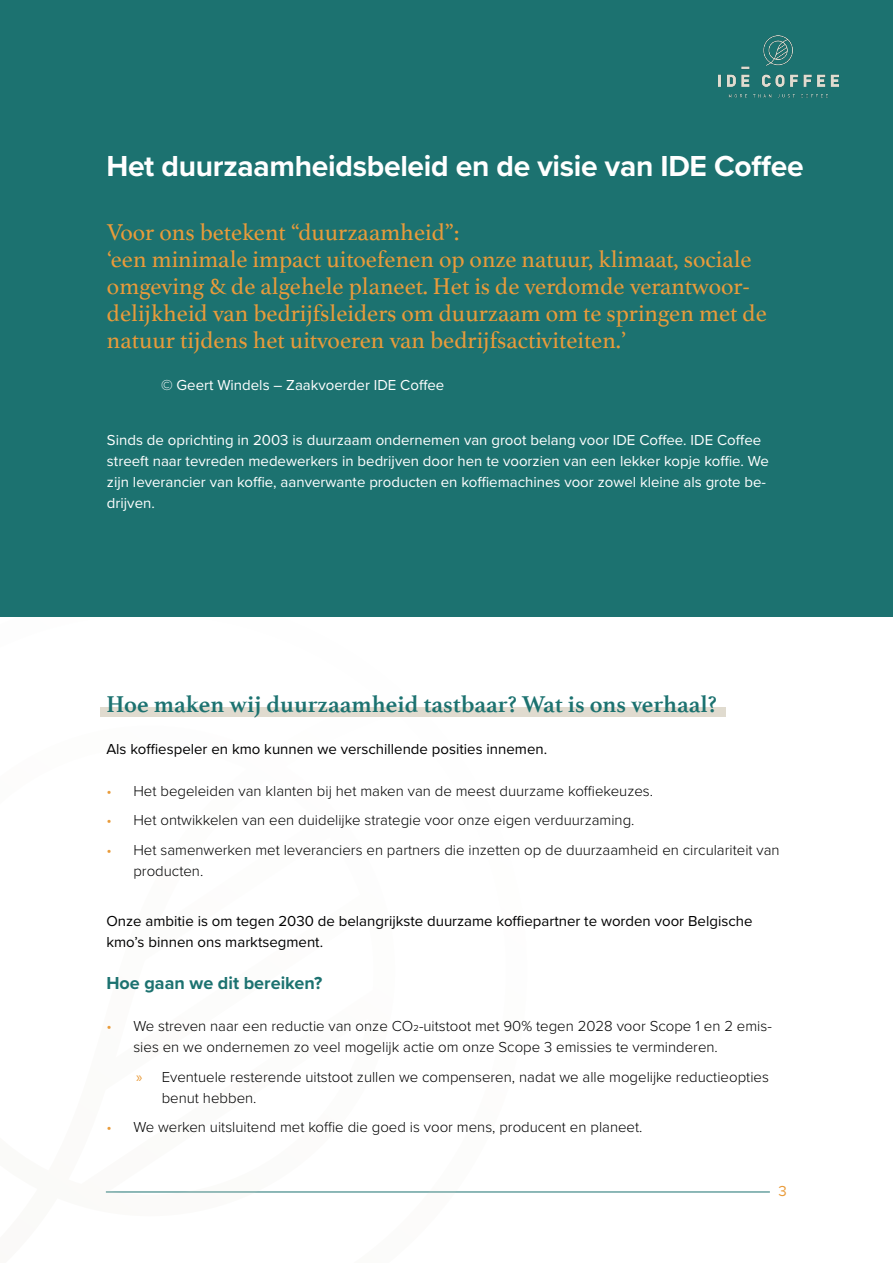
<style>
.page{position:relative;width:893px;height:1263px;background:#fff}
.page>*{position:absolute;margin:0;border:0;box-sizing:border-box;transform-origin:0 0}
.t1{font:700 30px "Proxima Nova";letter-spacing:-.01em;color:#fff}
.t2{font:24px/27px "Athelas";color:#e99b3a}
.t3{font:700 24px "Athelas";color:#1c7270}
.t4{font:700 18px "Proxima Nova";color:#1c7270}
.t5{font:300 15px/21px "Proxima Nova";color:#000}
.t6{font:15px/21px "Proxima Nova";color:#fff}
.t7{font:15px/21px "Proxima Nova";color:#000}
.t8{font:15px "Proxima Nova";color:#e99b3a}
.s1{color:#e99b3a}
.s2{font-family:"Myriad Pro";font-weight:400;color:#e99b3a}
</style>
<div class="page">
<hr style="left:106px;top:1191px;width:664px;height:1px;background:#1c7270">
<div style="left:0;top:0;width:893px;height:617px;background:#1c7270"></div>
<div style="left:100px;top:707px;width:626px;height:10px;background:#e0dbcf"></div>
<img style="left:719px;top:35px;width:120px;height:63px">
<h1 class="t1" style="left:106px;top:143px;width:699px">Het duurzaamheidsbeleid en de visie van IDE Coffee</h1>
<p class="t2" style="left:107px;top:218px;width:661px">Voor ons betekent “duurzaamheid”:<br>‘een minimale impact uitoefenen op onze natuur, klimaat, sociale omgeving &amp; de algehele planeet. Het is de verdomde verantwoor&shy;delijkheid van bedrijfsleiders om duurzaam om te springen met de natuur tijdens het uitvoeren van bedrijfsactiviteiten.’</p>
<p class="t6" style="left:161px;top:374px;width:285px">© Geert Windels – Zaakvoerder IDE Coffee</p>
<p class="t6" style="left:107px;top:428px;width:663px">Sinds de oprichting in 2003 is duurzaam ondernemen van groot belang voor IDE Coffee. IDE Coffee streeft naar tevreden medewerkers in bedrijven door hen te voorzien van een lekker kopje koffie. We zijn leverancier van koffie, aanverwante producten en koffiemachines voor zowel kleine als grote be&shy;drijven.</p>
<h2 class="t3" style="left:106px;top:684px;width:612px">Hoe maken wij duurzaamheid tastbaar? Wat is ons verhaal?</h2>
<p class="t7" style="left:106px;top:737px;width:442px">Als koffiespeler en kmo kunnen we verschillende posities innemen.</p>
<p class="t5" style="left:106px;top:779px;width:548px"><span class="s1">•</span> Het begeleiden van klanten bij het maken van de meest duurzame koffiekeuzes.</p>
<p class="t5" style="left:106px;top:809px;width:530px"><span class="s1">•</span> Het ontwikkelen van een duidelijke strategie voor onze eigen verduurzaming.</p>
<p class="t5" style="left:133px;top:838px;width:648px;text-indent:-27px"><span class="s1">•</span> Het samenwerken met leveranciers en partners die inzetten op de duurzaamheid en circulariteit van producten.</p>
<p class="t7" style="left:106px;top:910px;width:648px">Onze ambitie is om tegen 2030 de belangrijkste duurzame koffiepartner te worden voor Belgische kmo’s binnen ons marktsegment.</p>
<p class="t4" style="left:106px;top:970px;width:217px">Hoe gaan we dit bereiken?</p>
<p class="t5" style="left:133px;top:1015px;width:640px;text-indent:-27px"><span class="s1">•</span> We streven naar een reductie van onze CO2-uitstoot met 90% tegen 2028 voor Scope 1 en 2 emis&shy;sies en we ondernemen zo veel mogelijk actie om onze Scope 3 emissies te verminderen.</p>
<p class="t5" style="left:162px;top:1065px;width:609px;text-indent:-26px"><span class="s2">»</span> Eventuele resterende uitstoot zullen we compenseren, nadat we alle mogelijke reductieopties benut hebben.</p>
<p class="t5" style="left:106px;top:1116px;width:538px"><span class="s1">•</span> We werken uitsluitend met koffie die goed is voor mens, producent en planeet.</p>
<p class="t8" style="left:778px;top:1180px;width:10px">3</p>
</div>
